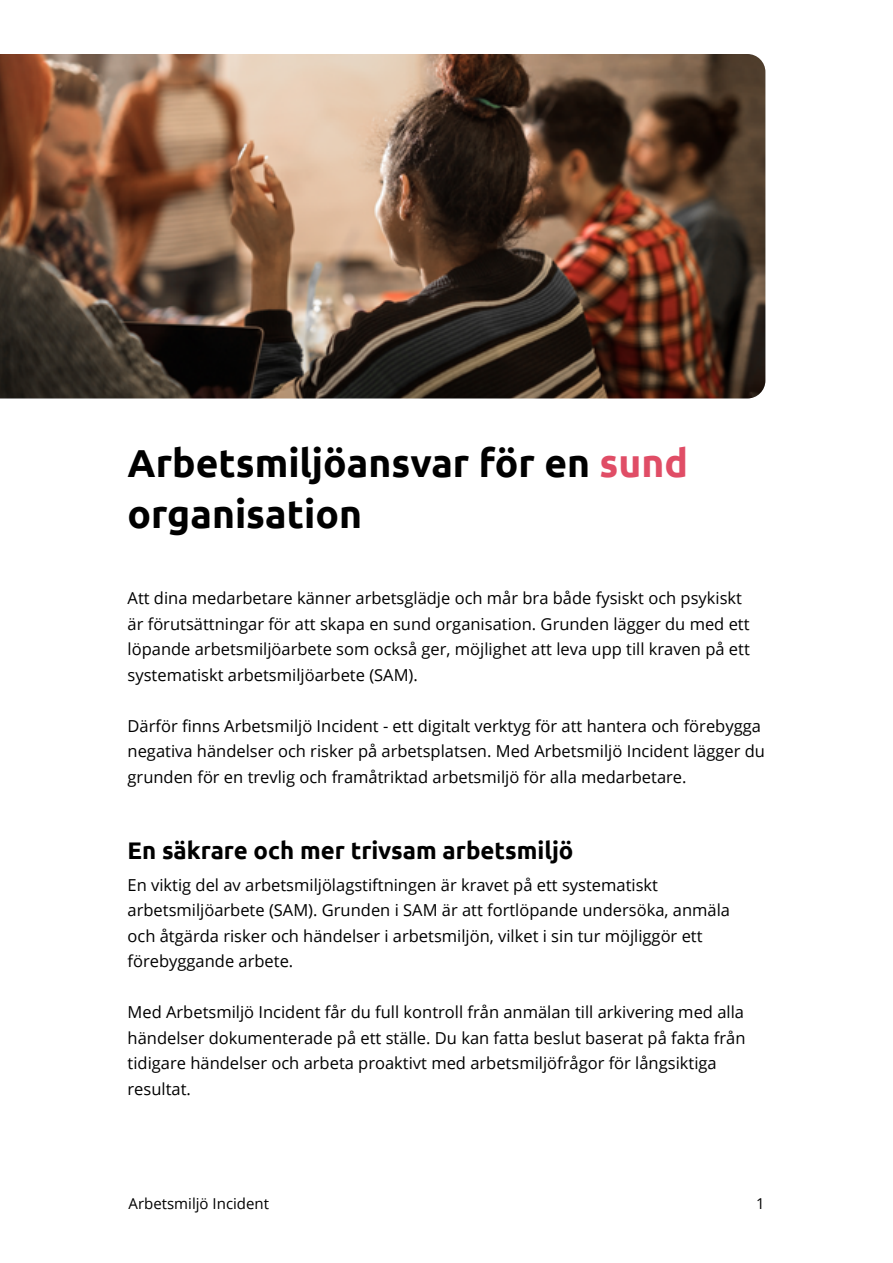
<style>
.page{position:relative;width:893px;height:1263px;background:#fff}
.page>*{position:absolute;margin:0;border:0;box-sizing:border-box;transform-origin:0 0}
.t1{font:700 39px/51px "Ubuntu";color:#000}
.t2{font:700 24px "Ubuntu";color:#000}
.t3{font:16.5px/25.5px "Open Sans";color:#000}
.t4{font:15px "Open Sans";color:#000}
.s1{color:#e04d66}
</style>
<div class="page">
<img style="left:0;top:54px;width:765px;height:344px">
<h1 class="t1" style="left:128px;top:437px;width:562px">Arbetsmiljöansvar för en <span class="s1">sund </span>organisation</h1>
<p class="t3" style="left:128px;top:585px;width:624px">Att dina medarbetare känner arbetsglädje och mår bra både fysiskt och psykiskt är förutsättningar för att skapa en sund organisation. Grunden lägger du med ett löpande arbetsmiljöarbete som också ger, möjlighet att leva upp till kraven på ett systematiskt arbetsmiljöarbete (SAM).</p>
<p class="t3" style="left:128px;top:713px;width:639px">Därför finns Arbetsmiljö Incident - ett digitalt verktyg för att hantera och förebygga negativa händelser och risker på arbetsplatsen. Med Arbetsmiljö Incident lägger du grunden för en trevlig och framåtriktad arbetsmiljö för alla medarbetare.</p>
<h2 class="t2" style="left:128px;top:836px;width:447px">En säkrare och mer trivsam arbetsmiljö</h2>
<p class="t3" style="left:128px;top:872px;width:604px">En viktig del av arbetsmiljölagstiftningen är kravet på ett systematiskt arbetsmiljöarbete (SAM). Grunden i SAM är att fortlöpande undersöka, anmäla och åtgärda risker och händelser i arbetsmiljön, vilket i sin tur möjliggör ett förebyggande arbete.</p>
<p class="t3" style="left:128px;top:999px;width:619px">Med Arbetsmiljö Incident får du full kontroll från anmälan till arkivering med alla händelser dokumenterade på ett ställe. Du kan fatta beslut baserat på fakta från tidigare händelser och arbeta proaktivt med arbetsmiljöfrågor för långsiktiga resultat.</p>
<p class="t4" style="left:129px;top:1193px;width:142px">Arbetsmiljö Incident</p>
<p class="t4" style="left:756px;top:1193px;width:10px">1</p>
</div>
